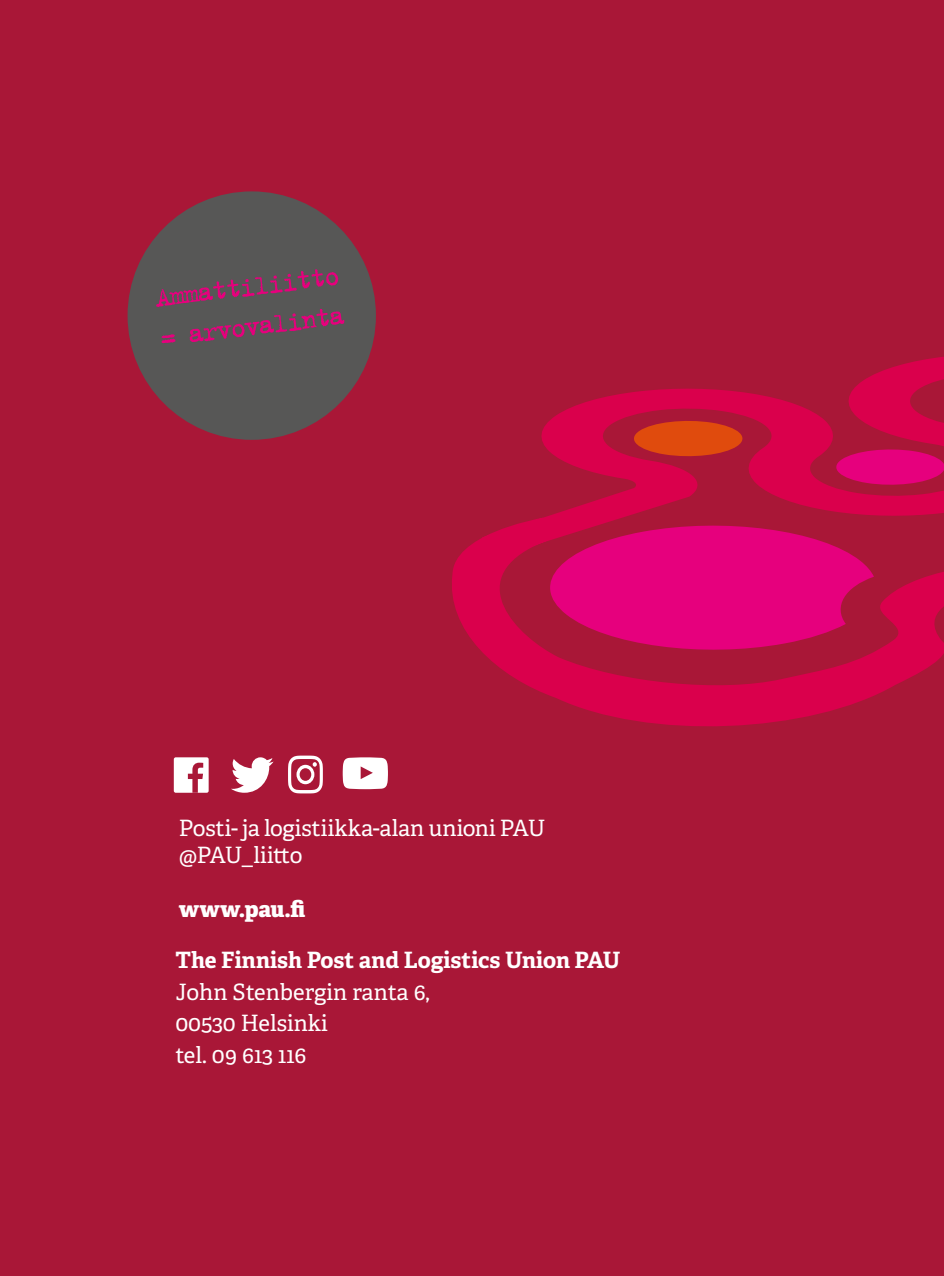
<style>
.page{position:relative;width:944px;height:1276px;background:#a91737}
.page>*{position:absolute;margin:0;border:0;box-sizing:border-box;transform-origin:0 0}
.t1{font:22.5px/31.5px "Adelle PE";letter-spacing:-.005em;color:#fff}
.t2{font:700 22.5px "Adelle PE";color:#fff}
.t3{font:22.5px "Adelle PE Eb";color:#fff}
</style>
<div class="page">
<svg style="left:288px;top:755px;width:35px;height:38px"></svg>
<div style="left:174px;top:757px;width:35px;height:36px;background:#fff;border-radius:2px"></div>
<svg style="left:188px;top:762px;width:15px;height:31px"></svg>
<svg style="left:231px;top:757px;width:43px;height:36px"></svg>
<svg style="left:343px;top:757px;width:45px;height:32px"></svg>
<div style="left:128px;top:191px;width:248px;height:249px;background:#575756;border-radius:50%"></div>
<svg style="left:156px;top:269px;width:188px;height:74px"></svg>
<svg style="left:452px;top:356px;width:492px;height:371px"></svg>
<svg style="left:626px;top:418px;width:124px;height:40px"></svg>
<svg style="left:829px;top:447px;width:115px;height:40px"></svg>
<svg style="left:527px;top:517px;width:347px;height:141px;fill:#e6007d"></svg>
<p class="t1" style="left:179px;top:813px;width:368px;line-height:27px">Posti- ja logistiikka-alan unioni PAU @PAU_liitto</p>
<p class="t3" style="left:179px;top:892px;width:128px">www.pau.fi</p>
<p class="t2" style="left:175px;top:944px;width:447px">The Finnish Post and Logistics Union PAU</p>
<p class="t1" style="left:175px;top:975px;width:256px">John Stenbergin ranta 6,<br>00530 Helsinki<br>tel. 09 613 116</p>
</div>
